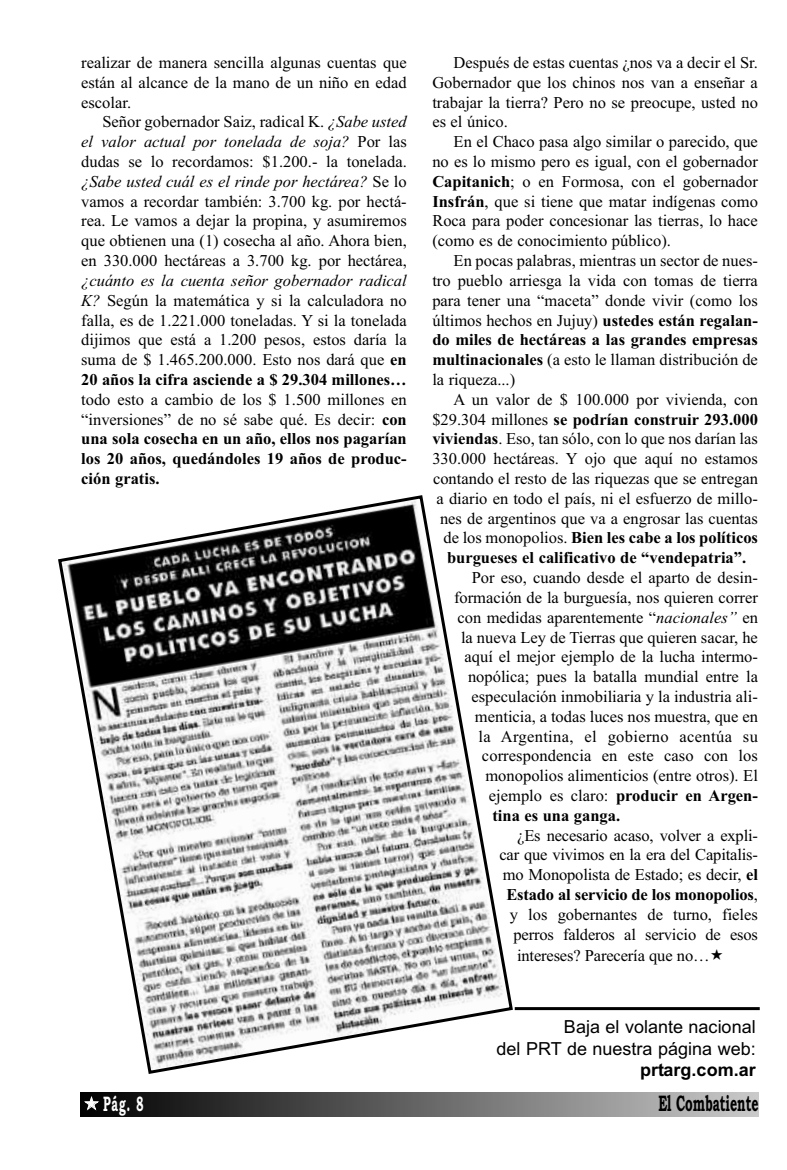
<style>
.page{position:relative;width:787px;height:1170px;background:#fff}
.page>*{position:absolute;margin:0;border:0;box-sizing:border-box;transform-origin:0 0}
.t1{font:700 22.5px "Bookman Old Style";color:#000;scale:.55 1}
.t2{font:700 21px "Bookman Old Style";color:#fff;scale:.55 1}
.t3{font:18px/21.6px "Arial";color:#000;text-align:right}
.t4{font:700 18px "Arial";color:#000}
.t5{font:16.5px/19.8px "Times New Roman";color:#000;text-align:justify}
.t6{font:700 16.5px/19.8px "Times New Roman";color:#000;text-align:justify}
.t7{font:16.5px "Times New Roman";letter-spacing:.02em;color:#000}
.s1{font-style:italic}
.s2{font-weight:700}
.s3{font-weight:400}
</style>
<div class="page">
<div style="left:80px;top:1092px;width:678px;height:23px;background:linear-gradient(to right,#000,#cacaca)"></div>
<hr style="left:514px;top:1007px;width:245px;height:3px;background:#000">
<svg style="left:58px;top:495px;width:455px;height:579px"></svg>
<svg style="left:85px;top:1097px;width:13px;height:12px"></svg>
<p class="t5" style="left:81px;top:52px;width:327px">realizar de manera sencilla algunas cuentas que están al alcance de la mano de un niño en edad escolar.</p>
<p class="t5" style="left:81px;top:112px;width:327px;text-indent:21px">Señor gobernador Saiz, radical K. <span class="s1">¿Sabe usted el valor actual por tonelada de soja?</span> Por las dudas se lo recordamos: $1.200.- la tonelada. <span class="s1">¿Sabe usted cuál es el rinde por hectárea?</span> Se lo vamos a recordar también: 3.700 kg. por hectá&shy;rea. Le vamos a dejar la propina, y asumiremos que obtienen una (1) cosecha al año. Ahora bien, en 330.000 hectáreas a 3.700 kg. por hectárea,</p>
<p class="t5" style="left:81px;top:270px;width:327px"><span class="s1">¿cuánto es la cuenta señor gobernador radical K?</span> Según la matemática y si la calculadora no falla, es de 1.221.000 toneladas. Y si la tonelada dijimos que está a 1.200 pesos, estos daría la suma de $ 1.465.200.000. Esto nos dará que <span class="s2">en 20 años la cifra asciende a $ 29.304 millones…</span></p>
<p class="t6" style="left:81px;top:389px;width:327px"><span class="s3">todo esto a cambio de los $ 1.500 millones en “inversiones” de no sé sabe qué. Es decir:</span> con una sola cosecha en un año, ellos nos pagarían los 20 años, quedándoles 19 años de produc&shy;ción gratis.</p>
<p class="t5" style="left:432px;top:52px;width:327px;text-indent:21px">Después de estas cuentas ¿nos va a decir el Sr.<br>Gobernador que los chinos nos van a enseñar a trabajar la tierra? Pero no se preocupe, usted no es el único.</p>
<p class="t5" style="left:432px;top:132px;width:327px;text-indent:21px">En el Chaco pasa algo similar o parecido, que no es lo mismo pero es igual, con el gobernador <span class="s2">Capitanich</span>; o en Formosa, con el gobernador <span class="s2">Insfrán</span>, que si tiene que matar indígenas como Roca para poder concesionar las tierras, lo hace (como es de conocimiento público).</p>
<p class="t5" style="left:432px;top:250px;width:327px;text-indent:21px">En pocas palabras, mientras un sector de nues&shy;tro pueblo arriesga la vida con tomas de tierra para tener una “maceta” donde vivir (como los últimos hechos en Jujuy) <span class="s2">ustedes están regalan&shy;do miles de hectáreas a las grandes empresas multinacionales</span> (a esto le llaman distribución de la riqueza...)</p>
<p class="t5" style="left:453px;top:389px;width:306px">A un valor de $ 100.000 por vivienda, con</p>
<p class="t6" style="left:432px;top:409px;width:327px"><span class="s3">$29.304 millones</span> se podrían construir 293.000</p>
<p class="t5" style="left:432px;top:429px;width:327px"><span class="s2">viviendas</span>. Eso, tan sólo, con lo que nos darían las</p>
<p class="t5" style="left:432px;top:448px;width:327px">330.000 hectáreas. Y ojo que aquí no estamos</p>
<p class="t5" style="left:433px;top:468px;width:326px">contando el resto de las riquezas que se entregan</p>
<p class="t5" style="left:436px;top:488px;width:323px">a diario en todo el país, ni el esfuerzo de millo-</p>
<p class="t5" style="left:440px;top:508px;width:319px">nes de argentinos que va a engrosar las cuentas</p>
<p class="t6" style="left:443px;top:528px;width:316px"><span class="s3">de los monopolios.</span> Bien les cabe a los políticos</p>
<p class="t6" style="left:447px;top:547px;width:301px">burgueses el calificativo de “vendepatria”.</p>
<p class="t5" style="left:472px;top:567px;width:288px">Por eso, cuando desde el aparto de desin-</p>
<p class="t5" style="left:454px;top:587px;width:305px">formación de la burguesía, nos quieren correr</p>
<p class="t5" style="left:457px;top:607px;width:302px">con medidas aparentemente “<span class="s1">nacionales”</span> en</p>
<p class="t5" style="left:461px;top:627px;width:298px">la nueva Ley de Tierras que quieren sacar, he</p>
<p class="t5" style="left:464px;top:646px;width:295px">aquí el mejor ejemplo de la lucha intermo-</p>
<p class="t5" style="left:468px;top:666px;width:291px">nopólica; pues la batalla mundial entre la</p>
<p class="t5" style="left:471px;top:686px;width:288px">especulación inmobiliaria y la industria ali-</p>
<p class="t5" style="left:475px;top:706px;width:284px">menticia, a todas luces nos muestra, que en</p>
<p class="t7" style="left:478px;top:726px;width:281px">la Argentina, el gobierno acentúa su</p>
<p class="t5" style="left:482px;top:745px;width:277px">correspondencia en este caso con los</p>
<p class="t5" style="left:485px;top:765px;width:274px">monopolios alimenticios (entre otros). El</p>
<p class="t6" style="left:489px;top:785px;width:270px"><span class="s3">ejemplo es claro:</span> producir en Argen-</p>
<p class="t6" style="left:492px;top:805px;width:129px">tina es una ganga.</p>
<p class="t5" style="left:517px;top:825px;width:242px">¿Es necesario acaso, volver a expli-</p>
<p class="t5" style="left:499px;top:844px;width:260px">car que vivimos en la era del Capitalis-</p>
<p class="t5" style="left:503px;top:864px;width:256px">mo Monopolista de Estado; es decir, <span class="s2">el</span></p>
<p class="t6" style="left:506px;top:884px;width:253px">Estado al servicio de los monopolios<span class="s3">,</span></p>
<p class="t5" style="left:510px;top:904px;width:249px">y los gobernantes de turno, fieles</p>
<p class="t5" style="left:513px;top:924px;width:246px">perros falderos al servicio de esos</p>
<p class="t5" style="left:517px;top:945px;width:194px">intereses? Parecería que no…</p>
<p class="t3" style="left:496px;top:1015px;width:260px">Baja el volante nacional<br>del PRT de nuestra página web:</p>
<p class="t4" style="left:640px;top:1059px;width:117px">prtarg.com.ar</p>
<p class="t2" style="left:103px;top:1090px;width:76px">Pág. 8</p>
<h1 class="t1" style="left:658px;top:1089px;width:184px">El Combatiente</h1>
</div>
